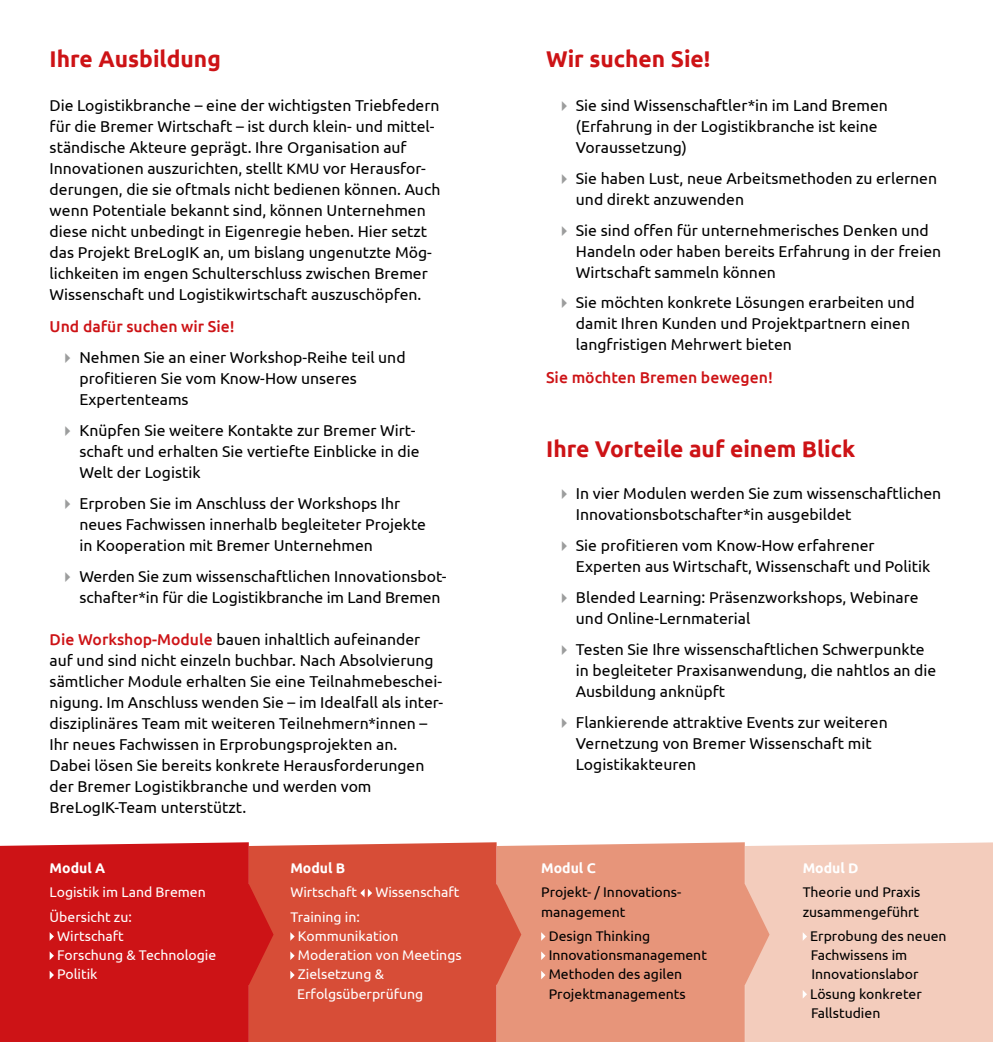
<style>
.page{position:relative;width:993px;height:1042px;background:#fff}
.page>*{position:absolute;margin:0;border:0;box-sizing:border-box;transform-origin:0 0}
.t1{font:700 22.75px "Ubuntu";color:#cd1316}
.t2{font:15.75px/21px "Ubuntu";color:#000}
.t3{font:500 15.75px "Ubuntu";color:#cd1316}
.t4{font:14px/19.2px "Ubuntu";color:#000}
.t5{font:14px/19.2px "Ubuntu";color:#fff}
.t6{font:700 14px "Ubuntu";color:#fff}
.s1{font-size:15.05px}
.s2{font-weight:500;color:#cd1316}
</style>
<div class="page">
<div style="left:769px;top:842px;width:223px;height:200px;background:#f3ccbc"></div>
<svg style="left:521px;top:842px;width:248px;height:200px;background:#e8997f"></svg>
<svg style="left:541px;top:932px;width:4px;height:9px"></svg>
<svg style="left:541px;top:951px;width:4px;height:9px"></svg>
<svg style="left:541px;top:970px;width:4px;height:9px"></svg>
<svg style="left:273px;top:842px;width:248px;height:200px;background:#d8533d"></svg>
<div style="left:0;top:842px;width:273px;height:200px;background:#cd1316"></div>
<svg style="left:360px;top:889px;width:12px;height:8px"></svg>
<svg style="left:290px;top:932px;width:4px;height:9px"></svg>
<svg style="left:290px;top:951px;width:4px;height:9px"></svg>
<svg style="left:290px;top:970px;width:4px;height:9px"></svg>
<svg style="left:50px;top:932px;width:4px;height:9px"></svg>
<svg style="left:50px;top:951px;width:4px;height:9px"></svg>
<svg style="left:50px;top:970px;width:4px;height:9px"></svg>
<svg style="left:802px;top:932px;width:4px;height:9px"></svg>
<svg style="left:802px;top:990px;width:4px;height:8px"></svg>
<h1 class="t1" style="left:50px;top:45px;width:173px">Ihre Ausbildung</h1>
<h1 class="t1" style="left:546px;top:45px;width:166px">Wir suchen Sie!</h1>
<p class="t2" style="left:50px;top:94px;width:392px">Die Logistikbranche – eine der wichtigsten Triebfedern für die Bremer Wirtschaft – ist durch klein- und mittel&shy;ständische Akteure geprägt. Ihre Organisation auf Innovationen auszurichten, stellt <span class="s1">KMU</span> vor Herausfor&shy;derungen, die sie oftmals nicht bedienen können. Auch wenn Potentiale bekannt sind, können Unternehmen diese nicht unbedingt in Eigenregie heben. Hier setzt das Projekt BreLogIK an, um bislang ungenutzte Mög&shy;lichkeiten im engen Schulterschluss zwischen Bremer Wissenschaft und Logistikwirtschaft auszuschöpfen.</p>
<p class="t3" style="left:50px;top:317px;width:186px">Und dafür suchen wir Sie!</p>
<p class="t2" style="left:79px;top:347px;width:327px">Nehmen Sie an einer Workshop-Reihe teil und profitieren Sie vom Know-How unseres<br>Expertenteams</p>
<p class="t2" style="left:79px;top:420px;width:341px">Knüpfen Sie weitere Kontakte zur Bremer Wirt&shy;schaft und erhalten Sie vertiefte Einblicke in die<br>Welt der Logistik</p>
<p class="t2" style="left:79px;top:492px;width:348px">Erproben Sie im Anschluss der Workshops Ihr neues Fachwissen innerhalb begleiteter Projekte in Kooperation mit Bremer Unternehmen</p>
<p class="t2" style="left:79px;top:565px;width:368px">Werden Sie zum wissenschaftlichen Innovationsbot&shy;schafter*in für die Logistikbranche im Land Bremen</p>
<p class="t2" style="left:575px;top:94px;width:313px">Sie sind Wissenschaftler*in im Land Bremen (Erfahrung in der Logistikbranche ist keine<br>Voraussetzung)</p>
<p class="t2" style="left:575px;top:167px;width:362px">Sie haben Lust, neue Arbeitsmethoden zu erlernen und direkt anzuwenden</p>
<p class="t2" style="left:575px;top:219px;width:366px">Sie sind offen für unternehmerisches Denken und<br>Handeln oder haben bereits Erfahrung in der freien<br>Wirtschaft sammeln können</p>
<p class="t2" style="left:575px;top:292px;width:340px">Sie möchten konkrete Lösungen erarbeiten und damit Ihren Kunden und Projektpartnern einen langfristigen Mehrwert bieten</p>
<p class="t3" style="left:546px;top:368px;width:228px">Sie möchten Bremen bewegen!</p>
<h1 class="t1" style="left:546px;top:435px;width:310px">Ihre Vorteile auf einem Blick</h1>
<p class="t2" style="left:575px;top:483px;width:367px">In vier Modulen werden Sie zum wissenschaftlichen<br>Innovationsbotschafter*in ausgebildet</p>
<p class="t2" style="left:575px;top:535px;width:356px">Sie profitieren vom Know-How erfahrener<br>Experten aus Wirtschaft, Wissenschaft und Politik</p>
<p class="t2" style="left:575px;top:586px;width:344px">Blended Learning: Präsenzworkshops, Webinare und Online-Lernmaterial</p>
<p class="t2" style="left:575px;top:638px;width:362px">Testen Sie Ihre wissenschaftlichen Schwerpunkte in begleiteter Praxisanwendung, die nahtlos an die<br>Ausbildung anknüpft</p>
<p class="t2" style="left:575px;top:711px;width:313px">Flankierende attraktive Events zur weiteren<br>Vernetzung von Bremer Wissenschaft mit<br>Logistikakteuren</p>
<p class="t2" style="left:50px;top:628px;width:395px"><span class="s2">Die Workshop-Module</span> bauen inhaltlich aufeinander auf und sind nicht einzeln buchbar. Nach Absolvierung sämtlicher Module erhalten Sie eine Teilnahmebeschei&shy;nigung. Im Anschluss wenden Sie – im Idealfall als inter&shy;disziplinäres Team mit weiteren Teilnehmern*innen – Ihr neues Fachwissen in Erprobungsprojekten an.<br>Dabei lösen Sie bereits konkrete Herausforderungen der Bremer Logistikbranche und werden vom BreLogIK-Team unterstützt.</p>
<p class="t6" style="left:50px;top:859px;width:57px">Modul A</p>
<p class="t5" style="left:50px;top:880px;width:158px;line-height:24.2px">Logistik im Land Bremen<br>Übersicht zu:</p>
<p class="t5" style="left:57px;top:926px;width:160px">Wirtschaft<br>Forschung &amp; Technologie<br>Politik</p>
<p class="t6" style="left:290px;top:859px;width:56px">Modul B</p>
<p class="t5" style="left:290px;top:882px;width:68px">Wirtschaft</p>
<p class="t5" style="left:375px;top:882px;width:85px">Wissenschaft</p>
<p class="t5" style="left:297px;top:906px;width:166px;text-indent:-7px">Training in:<br>Kommunikation<br>Moderation von Meetings<br>Zielsetzung &amp;<br>Erfolgsüberprüfung</p>
<p class="t6" style="left:541px;top:859px;width:56px">Modul C</p>
<p class="t4" style="left:541px;top:882px;width:142px">Projekt- / Innovations&shy;management</p>
<p class="t4" style="left:548px;top:926px;width:160px">Design Thinking<br>Innovationsmanagement<br>Methoden des agilen<br>Projektmanagements</p>
<p class="t6" style="left:802px;top:859px;width:57px">Modul D</p>
<p class="t4" style="left:802px;top:882px;width:119px">Theorie und Praxis zusammengeführt</p>
<p class="t4" style="left:810px;top:926px;width:138px">Erprobung des neuen<br>Fachwissens im<br>Innovationslabor<br>Lösung konkreter<br>Fallstudien</p>
</div>
